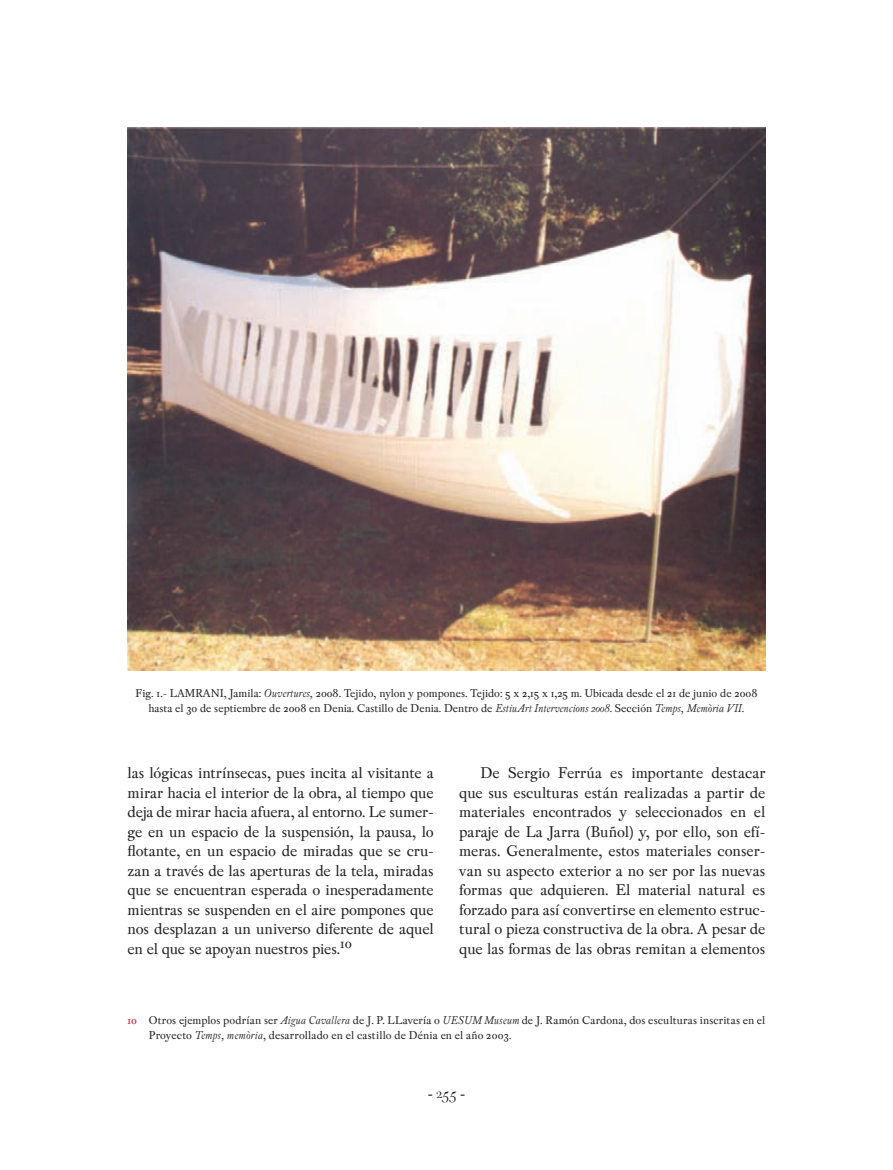
<style>
.page{position:relative;width:893px;height:1170px;background:#fff}
.page>*{position:absolute;margin:0;border:0;box-sizing:border-box;transform-origin:0 0}
.t1{font:18px "Peleguer";color:#231f20}
.t2{font:16.5px/19.5px "Pradell";letter-spacing:-.01em;color:#231f20;text-align:justify}
.t3{font:12px/15px "Pradell";color:#231f20;text-align:center}
.s1{font-style:italic}
.s2{color:#c3102f}
</style>
<div class="page">
<img style="left:128px;top:128px;width:637px;height:542px">
<p class="t3" style="left:135px;top:685px;width:623px">Fig. 1.- LAMRANI, Jamila: <span class="s1">Ouvertures,</span> 2008. Tejido, nylon y pompones. Tejido: 5 x 2,15 x 1,25 m. Ubicada desde el 21 de junio de 2008 hasta el 30 de septiembre de 2008 en Denia. Castillo de Denia. Dentro de <span class="s1">EstiuArt Intervencions 2008.</span> Sección <span class="s1">Temps, Memòria VII.</span></p>
<p class="t2" style="left:128px;top:763px;width:308px">las lógicas intrínsecas, pues incita al visitante a mirar hacia el interior de la obra, al tiempo que deja de mirar hacia afuera, al entorno. Le sumer&shy;ge en un espacio de la suspensión, la pausa, lo flotante, en un espacio de miradas que se cru&shy;zan a través de las aperturas de la tela, miradas que se encuentran esperada o inesperadamente mientras se suspenden en el aire pompones que nos desplazan a un universo diferente de aquel en el que se apoyan nuestros pies.<sup>10</sup></p>
<p class="t2" style="left:459px;top:763px;width:308px;text-indent:21px">De Sergio Ferrúa es importante destacar que sus esculturas están realizadas a partir de materiales encontrados y seleccionados en el paraje de La Jarra (Buñol) y, por ello, son efí&shy;meras. Generalmente, estos materiales conser&shy;van su aspecto exterior a no ser por las nuevas formas que adquieren. El material natural es forzado para así convertirse en elemento estruc&shy;tural o pieza constructiva de la obra. A pesar de que las formas de las obras remitan a elementos</p>
<p class="t3" style="left:149px;top:1013px;width:618px;text-align:left;text-indent:-21px"><span class="s2">10</span> Otros ejemplos podrían ser <span class="s1">Aigua Cavallera</span> de J. P. LLavería o <span class="s1">UESUM Museum</span> de J. Ramón Cardona, dos esculturas inscritas en el<br>Proyecto <span class="s1">Temps, memòria</span>, desarrollado en el castillo de Dénia en el año 2003.</p>
<p class="t1" style="left:428px;top:1083px;width:39px">- 255 -</p>
</div>
